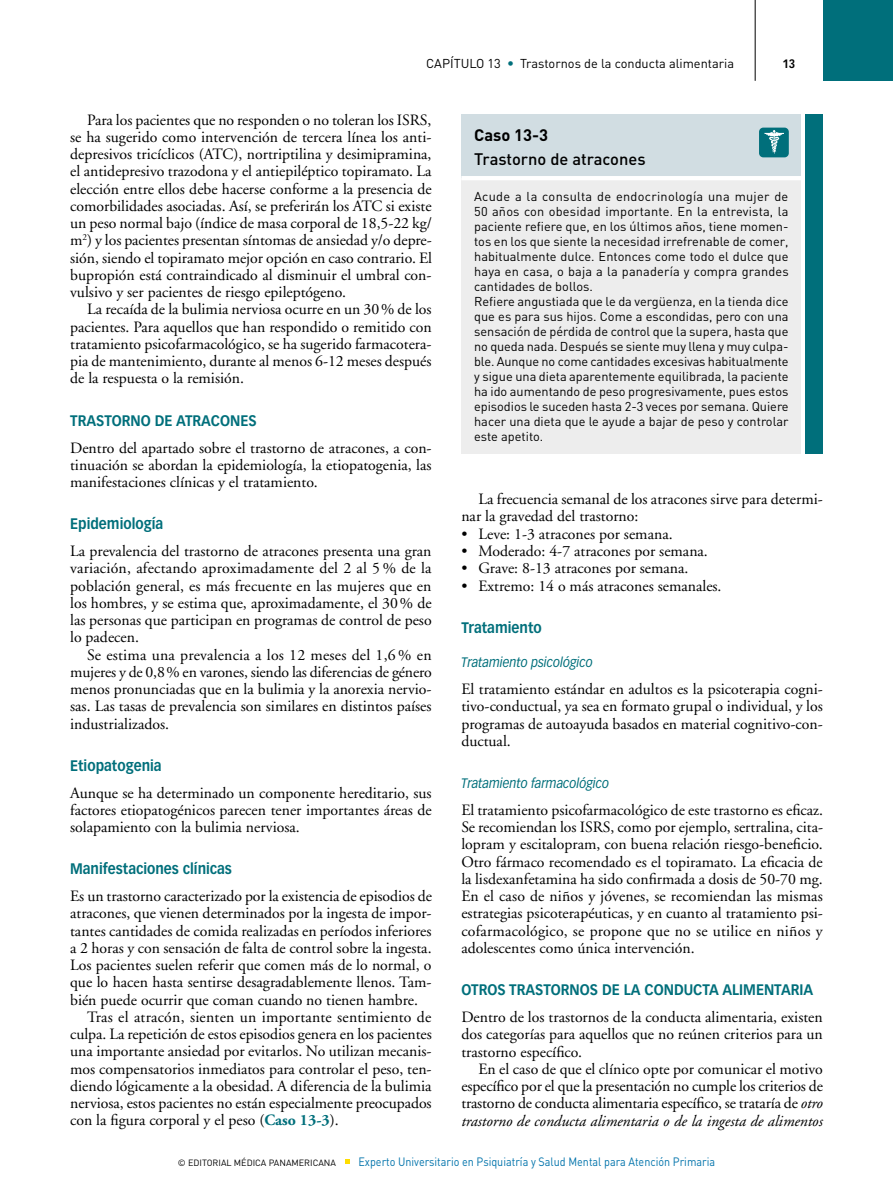
<style>
.page{position:relative;width:893px;height:1191px;background:#fff}
.page>*{position:absolute;margin:0;border:0;box-sizing:border-box;transform-origin:0 0}
.t1{font:500 16.5px "DIN";color:#000}
.t2{font:700 16.5px "DIN";color:#000}
.t3{font:15.75px/17.2px "Adobe Garamond";color:#000;text-align:justify}
.t4{font:700 15px "Vectora LT Std";color:#006f7b;scale:.9 1}
.t5{font:italic 13.5px "Vectora LT Std";color:#006f7b;scale:.9 1}
.t6{font:12.75px/15px "DIN";color:#000}
.t7{font:12.75px "DIN Pro";color:#000}
.t8{font:12px "DIN";color:#0073ab;scale:.9 1}
.t9{font:700 12px "Vectora LT Std";color:#000;scale:.9 1}
.t10{font:9px "DIN";color:#000}
.s1{font-family:"Vectora LT Std";color:#006f7b}
.s2{font-weight:700;color:#006f7b}
.s3{font-style:italic}
</style>
<div class="page">
<div style="left:823px;top:0;width:70px;height:81px;background:#006f7b"></div>
<hr style="left:755px;top:0;width:1px;height:81px;background:#000">
<svg style="left:345px;top:1159px;width:4px;height:5px"></svg>
<div style="left:461px;top:115px;width:340px;height:63px;background:#d1dde2"></div>
<div style="left:806px;top:115px;width:17px;height:339px;background:#006f7b"></div>
<div style="left:461px;top:178px;width:340px;height:276px;background:#ededed"></div>
<hr style="left:461px;top:176px;width:340px;height:4px;background:#fff">
<div style="left:759px;top:128px;width:30px;height:29px;background:#006f7b;border-radius:4px"></div>
<img style="left:764px;top:130px;width:19px;height:24px">
<p class="t7" style="left:426px;top:53px;width:309px">CAPÍTULO 13 <span class="s1">•</span> Trastornos de la conducta alimentaria</p>
<p class="t9" style="left:782px;top:56px;width:16px">13</p>
<p class="t3" style="left:70px;top:111px;width:363px;text-indent:17px">Para los pacientes que no responden o no toleran los ISRS, se ha sugerido como intervención de tercera línea los anti&shy;depresivos tricíclicos (ATC), nortriptilina y desimipramina, el antidepresivo trazodona y el antiepiléptico topiramato. La elección entre ellos debe hacerse conforme a la presencia de comorbilidades asociadas. Así, se preferirán los ATC si existe un peso normal bajo (índice de masa corporal de 18,5-22 kg/ m<sup>2</sup>) y los pacientes presentan síntomas de ansiedad y/o depre&shy;sión, siendo el topiramato mejor opción en caso contrario. El bupropión está contraindicado al disminuir el umbral con&shy;vulsivo y ser pacientes de riesgo epileptógeno.</p>
<p class="t3" style="left:70px;top:301px;width:363px;text-indent:17px">La recaída de la bulimia nerviosa ocurre en un 30% de los pacientes. Para aquellos que han respondido o remitido con tratamiento psicofarmacológico, se ha sugerido farmacotera&shy;pia de mantenimiento, durante al menos 6-12 meses después de la respuesta o la remisión.</p>
<p class="t4" style="left:70px;top:411px;width:209px">TRASTORNO DE ATRACONES</p>
<p class="t3" style="left:70px;top:439px;width:363px">Dentro del apartado sobre el trastorno de atracones, a con&shy;tinuación se abordan la epidemiología, la etiopatogenia, las manifestaciones clínicas y el tratamiento.</p>
<p class="t4" style="left:70px;top:514px;width:105px">Epidemiología</p>
<p class="t3" style="left:70px;top:543px;width:363px">La prevalencia del trastorno de atracones presenta una gran variación, afectando aproximadamente del 2 al 5 % de la población general, es más frecuente en las mujeres que en los hombres, y se estima que, aproximadamente, el 30% de las personas que participan en programas de control de peso lo padecen.</p>
<p class="t3" style="left:70px;top:646px;width:363px;text-indent:17px">Se estima una prevalencia a los 12 meses del 1,6 % en mujeres y de 0,8% en varones, siendo las diferencias de género menos pronunciadas que en la bulimia y la anorexia nervio&shy;sas. Las tasas de prevalencia son similares en distintos países industrializados.</p>
<p class="t4" style="left:70px;top:756px;width:103px">Etiopatogenia</p>
<p class="t3" style="left:70px;top:784px;width:363px">Aunque se ha determinado un componente hereditario, sus factores etiopatogénicos parecen tener importantes áreas de solapamiento con la bulimia nerviosa.</p>
<p class="t4" style="left:70px;top:859px;width:181px">Manifestaciones clínicas</p>
<p class="t3" style="left:70px;top:888px;width:363px">Es un trastorno caracterizado por la existencia de episodios de</p>
<p class="t3" style="left:70px;top:905px;width:363px">atracones, que vienen determinados por la ingesta de impor-</p>
<p class="t3" style="left:70px;top:922px;width:363px">tantes cantidades de comida realizadas en períodos inferiores</p>
<p class="t3" style="left:70px;top:939px;width:363px">a 2 horas y con sensación de falta de control sobre la ingesta.</p>
<p class="t3" style="left:70px;top:957px;width:363px">Los pacientes suelen referir que comen más de lo normal, o</p>
<p class="t3" style="left:70px;top:974px;width:363px">que lo hacen hasta sentirse desagradablemente llenos. Tam-</p>
<p class="t3" style="left:70px;top:991px;width:349px">bién puede ocurrir que coman cuando no tienen hambre.</p>
<p class="t3" style="left:87px;top:1008px;width:346px">Tras el atracón, sienten un importante sentimiento de</p>
<p class="t3" style="left:70px;top:1026px;width:363px">culpa. La repetición de estos episodios genera en los pacientes</p>
<p class="t3" style="left:70px;top:1043px;width:363px">una importante ansiedad por evitarlos. No utilizan mecanis-</p>
<p class="t3" style="left:70px;top:1060px;width:363px">mos compensatorios inmediatos para controlar el peso, ten-</p>
<p class="t3" style="left:70px;top:1077px;width:363px">diendo lógicamente a la obesidad. A diferencia de la bulimia</p>
<p class="t3" style="left:70px;top:1095px;width:363px">nerviosa, estos pacientes no están especialmente preocupados</p>
<p class="t3" style="left:70px;top:1112px;width:270px">con la figura corporal y el peso (<span class="s2">Caso 13-3</span>).</p>
<p class="t2" style="left:474px;top:125px;width:76px">Caso 13-3</p>
<p class="t1" style="left:474px;top:149px;width:173px">Trastorno de atracones</p>
<p class="t6" style="left:474px;top:189px;width:316px">Acude a la consulta de endocrinología una mujer de 50 años con obesidad importante. En la entrevista, la paciente refiere que, en los últimos años, tiene momen&shy;tos en los que siente la necesidad irrefrenable de comer, habitualmente dulce. Entonces come todo el dulce que haya en casa, o baja a la panadería y compra grandes cantidades de bollos.<br>Refiere angustiada que le da vergüenza, en la tienda dice que es para sus hijos. Come a escondidas, pero con una sensación de pérdida de control que la supera, hasta que no queda nada. Después se siente muy llena y muy culpa&shy;ble. Aunque no come cantidades excesivas habitualmente y sigue una dieta aparentemente equilibrada, la paciente ha ido aumentando de peso progresivamente, pues estos episodios le suceden hasta 2-3 veces por semana. Quiere hacer una dieta que le ayude a bajar de peso y controlar este apetito.</p>
<p class="t3" style="left:461px;top:491px;width:363px;text-indent:17px">La frecuencia semanal de los atracones sirve para determi&shy;nar la gravedad del trastorno:</p>
<p class="t3" style="left:461px;top:525px;width:213px">• Leve: 1-3 atracones por semana.</p>
<p class="t3" style="left:461px;top:543px;width:248px">• Moderado: 4-7 atracones por semana.</p>
<p class="t3" style="left:461px;top:560px;width:229px">• Grave: 8-13 atracones por semana.</p>
<p class="t3" style="left:461px;top:577px;width:262px">• Extremo: 14 o más atracones semanales.</p>
<p class="t4" style="left:461px;top:618px;width:91px">Tratamiento</p>
<p class="t5" style="left:461px;top:654px;width:147px">Tratamiento psicológico</p>
<p class="t3" style="left:461px;top:681px;width:363px">El tratamiento estándar en adultos es la psicoterapia cogni&shy;tivo-conductual, ya sea en formato grupal o individual, y los programas de autoayuda basados en material cognitivo-con&shy;ductual.</p>
<p class="t5" style="left:461px;top:775px;width:166px">Tratamiento farmacológico</p>
<p class="t3" style="left:461px;top:801px;width:363px">El tratamiento psicofarmacológico de este trastorno es eficaz.<br>Se recomiendan los ISRS, como por ejemplo, sertralina, cita&shy;lopram y escitalopram, con buena relación riesgo-beneficio.<br>Otro fármaco recomendado es el topiramato. La eficacia de la lisdexanfetamina ha sido confirmada a dosis de 50-70 mg.<br>En el caso de niños y jóvenes, se recomiendan las mismas estrategias psicoterapéuticas, y en cuanto al tratamiento psi&shy;cofarmacológico, se propone que no se utilice en niños y adolescentes como única intervención.</p>
<p class="t4" style="left:461px;top:980px;width:393px">OTROS TRASTORNOS DE LA CONDUCTA ALIMENTARIA</p>
<p class="t3" style="left:461px;top:1008px;width:363px">Dentro de los trastornos de la conducta alimentaria, existen dos categorías para aquellos que no reúnen criterios para un trastorno específico.</p>
<p class="t3" style="left:461px;top:1060px;width:363px;text-indent:17px">En el caso de que el clínico opte por comunicar el motivo específico por el que la presentación no cumple los criterios de trastorno de conducta alimentaria específico, se trataría de <span class="s3">otro trastorno de conducta alimentaria o de la ingesta de alimentos</span></p>
<p class="t10" style="left:178px;top:1156px;width:160px">© EDITORIAL MÉDICA PANAMERICANA</p>
<p class="t8" style="left:358px;top:1153px;width:398px">Experto Universitario en Psiquiatría y Salud Mental para Atención Primaria</p>
</div>
